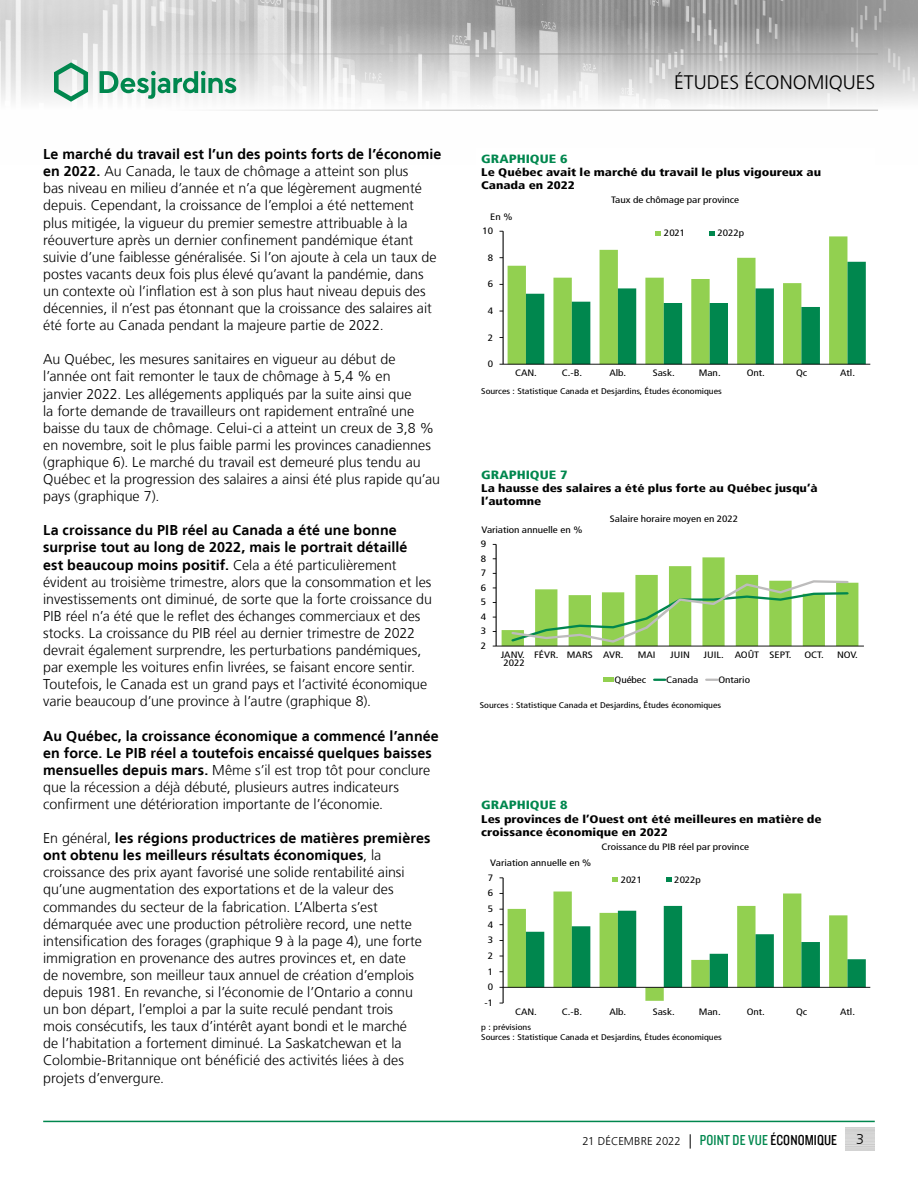
<style>
.page{position:relative;width:918px;height:1188px;background:#fff}
.page>*{position:absolute;margin:0;border:0;box-sizing:border-box;transform-origin:0 0}
.t1{font:300 19.5px "Frutiger LT";color:#000}
.t2{font:300 14.25px/17.1px "Frutiger LT";color:#000}
.t3{font:900 condensed 12px "Frutiger LT";color:#00874e;scale:1.2 1}
.t4{font:300 11.25px "Frutiger LT";letter-spacing:.005em;color:#000}
.t5{font:900 condensed 11.1px/13.2px "Frutiger LT";color:#000;scale:1.2 1}
.t6{font:condensed 9.3px "Frutiger LT";color:#000;scale:1.2 1}
.t7{font:condensed 8.25px/9.9px "Frutiger LT";color:#000;scale:1.2 1}
.s1{font-weight:700}
.s2{font-size:14.25px}
.s3{font-family:"Knockout 29 Junior Ltweight";font-weight:400;font-size:15px;color:#00874e}
.s4{font-family:"Knockout 29 Junior Ltweight";font-weight:400;font-size:15px}
</style>
<div class="page">
<img style="left:0;top:0;width:918px;height:110px">
<hr style="left:0;top:54px;width:878px;height:1px;background:#9d9d9c">
<hr style="left:0;top:110px;width:878px;height:1px;background:#9d9d9c">
<svg style="left:54px;top:62px;width:34px;height:40px"></svg>
<svg style="left:100px;top:71px;width:136px;height:28px"></svg>
<hr style="left:43px;top:1121px;width:832px;height:1px;background:#00874e">
<hr style="left:503px;top:364px;width:367px;height:1px;background:#000">
<svg style="left:500px;top:231px;width:366px;height:134px"></svg>
<hr style="left:496px;top:544px;width:1px;height:102px;background:#000">
<hr style="left:496px;top:646px;width:368px;height:1px;background:#000">
<svg style="left:502px;top:557px;width:356px;height:89px"></svg>
<div style="left:603px;top:677px;width:10px;height:5px;background:#92d050"></div>
<svg style="left:654px;top:679px;width:11px;height:2px"></svg>
<svg style="left:706px;top:679px;width:11px;height:2px"></svg>
<hr style="left:503px;top:878px;width:1px;height:125px;background:#000">
<svg style="left:500px;top:892px;width:366px;height:112px"></svg>
<hr style="left:503px;top:987px;width:367px;height:1px;background:#000">
<svg style="left:612px;top:877px;width:6px;height:5px"></svg>
<svg style="left:666px;top:877px;width:6px;height:5px"></svg>
<p class="t2" style="left:43px;top:146px;width:400px"><span class="s1">Le marché du travail est l’un des points forts de l’économie en 2022.</span> Au Canada, le taux de chômage a atteint son plus<br>bas niveau en milieu d’année et n’a que légèrement augmenté depuis. Cependant, la croissance de l’emploi a été nettement plus mitigée, la vigueur du premier semestre attribuable à la réouverture après un dernier confinement pandémique étant suivie d’une faiblesse généralisée. Si l’on ajoute à cela un taux de postes vacants deux fois plus élevé qu’avant la pandémie, dans un contexte où l’inflation est à son plus haut niveau depuis des décennies, il n’est pas étonnant que la croissance des salaires ait été forte au Canada pendant la majeure partie de 2022.</p>
<p class="t2" style="left:43px;top:351px;width:398px">Au Québec, les mesures sanitaires en vigueur au début de l’année ont fait remonter le taux de chômage à 5,4 % en<br>janvier 2022. Les allégements appliqués par la suite ainsi que<br>la forte demande de travailleurs ont rapidement entraîné une baisse du taux de chômage. Celui-ci a atteint un creux de 3,8 % en novembre, soit le plus faible parmi les provinces canadiennes (graphique 6). Le marché du travail est demeuré plus tendu au Québec et la progression des salaires a ainsi été plus rapide qu’au pays (graphique 7).</p>
<p class="t2" style="left:43px;top:522px;width:390px"><span class="s1">La croissance du PIB réel au Canada a été une bonne surprise tout au long de 2022, mais le portrait détaillé<br>est beaucoup moins positif.</span> Cela a été particulièrement évident au troisième trimestre, alors que la consommation et les investissements ont diminué, de sorte que la forte croissance du PIB réel n’a été que le reflet des échanges commerciaux et des stocks. La croissance du PIB réel au dernier trimestre de 2022 devrait également surprendre, les perturbations pandémiques, par exemple les voitures enfin livrées, se faisant encore sentir.<br>Toutefois, le Canada est un grand pays et l’activité économique varie beaucoup d’une province à l’autre (graphique 8).</p>
<p class="t2" style="left:43px;top:727px;width:397px"><span class="s1">Au Québec, la croissance économique a commencé l’année en force. Le PIB réel a toutefois encaissé quelques baisses mensuelles depuis mars.</span> Même s’il est trop tôt pour conclure que la récession a déjà débuté, plusieurs autres indicateurs confirment une détérioration importante de l’économie.</p>
<p class="t2" style="left:43px;top:830px;width:389px">En général, <span class="s1">les régions productrices de matières premières ont obtenu les meilleurs résultats économiques</span>, la croissance des prix ayant favorisé une solide rentabilité ainsi qu’une augmentation des exportations et de la valeur des commandes du secteur de la fabrication. L’Alberta s’est démarquée avec une production pétrolière record, une nette intensification des forages (graphique 9 à la page 4), une forte immigration en provenance des autres provinces et, en date<br>de novembre, son meilleur taux annuel de création d’emplois depuis 1981. En revanche, si l’économie de l’Ontario a connu un bon départ, l’emploi a par la suite reculé pendant trois<br>mois consécutifs, les taux d’intérêt ayant bondi et le marché<br>de l’habitation a fortement diminué. La Saskatchewan et la Colombie‑Britannique ont bénéficié des activités liées à des projets d’envergure.</p>
<h1 class="t1" style="left:674px;top:72px;width:203px">ÉTUDES ÉCONOMIQUES</h1>
<p class="t3" style="left:481px;top:151px;width:74px">GRAPHIQUE 6</p>
<p class="t5" style="left:481px;top:166px;width:285px">Le Québec avait le marché du travail le plus vigoureux au<br>Canada en 2022</p>
<p class="t6" style="left:611px;top:195px;width:108px">Taux de chômage par province</p>
<p class="t6" style="left:490px;top:211px;width:20px">En %</p>
<p class="t6" style="left:482px;top:225px;width:10px">10</p>
<p class="t6" style="left:488px;top:252px;width:6px">8</p>
<p class="t6" style="left:488px;top:279px;width:6px">6</p>
<p class="t6" style="left:488px;top:305px;width:6px">4</p>
<p class="t6" style="left:488px;top:332px;width:6px">2</p>
<p class="t6" style="left:488px;top:359px;width:6px">0</p>
<p class="t6" style="left:664px;top:227px;width:19px">2021</p>
<p class="t6" style="left:718px;top:227px;width:24px">2022p</p>
<p class="t6" style="left:515px;top:367px;width:20px">CAN.</p>
<p class="t6" style="left:562px;top:367px;width:18px">C.-B.</p>
<p class="t6" style="left:609px;top:367px;width:16px">Alb.</p>
<p class="t6" style="left:653px;top:367px;width:20px">Sask.</p>
<p class="t6" style="left:699px;top:367px;width:20px">Man.</p>
<p class="t6" style="left:747px;top:367px;width:17px">Ont.</p>
<p class="t6" style="left:796px;top:367px;width:11px">Qc</p>
<p class="t6" style="left:840px;top:367px;width:14px">Atl.</p>
<p class="t7" style="left:481px;top:386px;width:202px">Sources : Statistique Canada et Desjardins, Études économiques</p>
<p class="t3" style="left:481px;top:467px;width:74px">GRAPHIQUE 7</p>
<p class="t5" style="left:481px;top:481px;width:282px">La hausse des salaires a été plus forte au Québec jusqu’à l’automne</p>
<p class="t6" style="left:481px;top:524px;width:86px">Variation annuelle en %</p>
<p class="t6" style="left:481px;top:539px;width:6px">9</p>
<p class="t6" style="left:481px;top:553px;width:6px">8</p>
<p class="t6" style="left:481px;top:568px;width:6px">7</p>
<p class="t6" style="left:481px;top:582px;width:6px">6</p>
<p class="t6" style="left:481px;top:597px;width:6px">5</p>
<p class="t6" style="left:481px;top:611px;width:6px">4</p>
<p class="t6" style="left:481px;top:626px;width:6px">3</p>
<p class="t6" style="left:610px;top:513px;width:108px">Salaire horaire moyen en 2022</p>
<p class="t6" style="left:481px;top:640px;width:6px">2</p>
<p class="t6" style="left:501px;top:649px;width:104px">JANV. FÉVR. MARS AVR.</p>
<p class="t6" style="left:638px;top:649px;width:16px">MAI</p>
<p class="t6" style="left:670px;top:649px;width:18px">JUIN</p>
<p class="t6" style="left:703px;top:649px;width:75px">JUIL. AOÛT SEPT.</p>
<p class="t6" style="left:804px;top:649px;width:18px">OCT.</p>
<p class="t6" style="left:837px;top:649px;width:19px">NOV.</p>
<p class="t6" style="left:615px;top:674px;width:28px">Québec</p>
<p class="t6" style="left:666px;top:674px;width:28px">Canada</p>
<p class="t6" style="left:718px;top:674px;width:28px">Ontario</p>
<p class="t6" style="left:503px;top:657px;width:19px">2022</p>
<p class="t7" style="left:480px;top:700px;width:203px">Sources : Statistique Canada et Desjardins, Études économiques</p>
<p class="t3" style="left:481px;top:798px;width:74px">GRAPHIQUE 8</p>
<p class="t5" style="left:481px;top:812px;width:285px">Les provinces de l’Ouest ont été meilleures en matière de croissance économique en 2022</p>
<p class="t6" style="left:601px;top:841px;width:125px">Croissance du PIB réel par province</p>
<p class="t6" style="left:490px;top:858px;width:86px">Variation annuelle en %</p>
<p class="t6" style="left:488px;top:872px;width:6px">7</p>
<p class="t6" style="left:488px;top:888px;width:6px">6</p>
<p class="t6" style="left:488px;top:903px;width:6px">5</p>
<p class="t6" style="left:488px;top:919px;width:6px">4</p>
<p class="t6" style="left:488px;top:935px;width:6px">3</p>
<p class="t6" style="left:488px;top:950px;width:6px">2</p>
<p class="t6" style="left:488px;top:966px;width:6px">1</p>
<p class="t6" style="left:488px;top:982px;width:6px">0</p>
<p class="t6" style="left:484px;top:997px;width:9px">-1</p>
<p class="t6" style="left:621px;top:874px;width:19px">2021</p>
<p class="t6" style="left:674px;top:874px;width:24px">2022p</p>
<p class="t6" style="left:515px;top:1006px;width:20px">CAN.</p>
<p class="t6" style="left:562px;top:1006px;width:18px">C.-B.</p>
<p class="t6" style="left:609px;top:1006px;width:16px">Alb.</p>
<p class="t6" style="left:653px;top:1006px;width:20px">Sask.</p>
<p class="t6" style="left:699px;top:1006px;width:20px">Man.</p>
<p class="t6" style="left:747px;top:1006px;width:17px">Ont.</p>
<p class="t6" style="left:796px;top:1006px;width:11px">Qc</p>
<p class="t6" style="left:840px;top:1006px;width:14px">Atl.</p>
<p class="t7" style="left:481px;top:1023px;width:202px">p : prévisions<br>Sources : Statistique Canada et Desjardins, Études économiques</p>
<p class="t4" style="left:582px;top:1135px;width:256px">21 DÉCEMBRE 2022 <span class="s2">|</span> <span class="s3">POINT DE VUE</span> <span class="s4">ÉCONOMIQUE</span></p>
<p class="t2" style="left:856px;top:1131px;width:9px">3</p>
</div>
